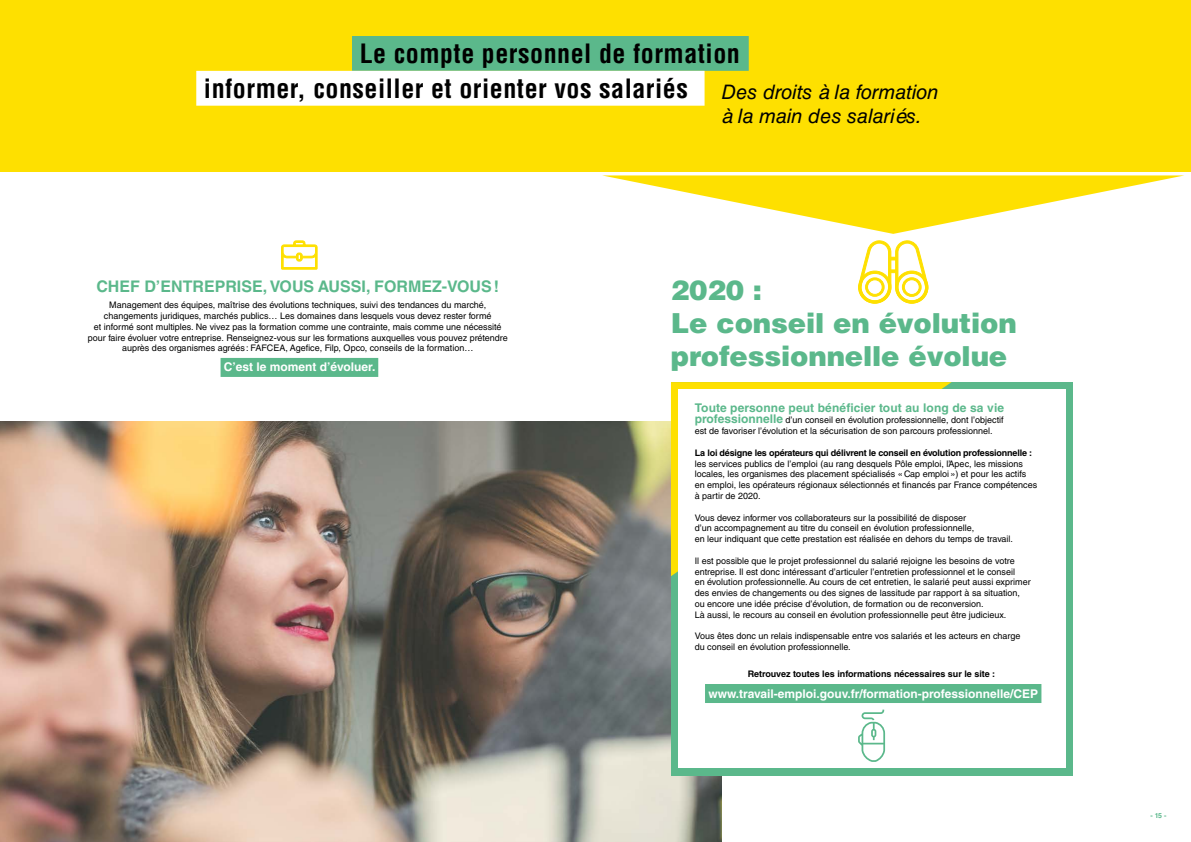
<style>
.page{position:relative;width:1191px;height:842px;background:#fff}
.page>*{position:absolute;margin:0;border:0;box-sizing:border-box;transform-origin:0 0}
.t1{font:900 27.6px/33.1px "Helvetica LT Std";letter-spacing:-.005em;color:#5bb88b}
.t2{font:700 condensed 26px/34.8px "Helvetica LT Std";letter-spacing:.02em;color:#000}
.t3{font:italic 20px/24px "Helvetica LT Std";color:#000}
.t4{font:700 16px "Helvetica LT Std";color:#5bb88b}
.t5{font:700 12px "Helvetica LT Std";color:#fff}
.t6{font:700 12px "Helvetica LT Std";letter-spacing:.01em;color:#5bb88b}
.t7{font:9px/10.8px "Helvetica LT Std";color:#000}
.t8{font:700 9px "Helvetica LT Std";letter-spacing:-.02em;color:#000}
.t9{font:700 9px "Helvetica LT Std";color:#000}
.t10{font:700 7px "Helvetica LT Std";color:#5bb88b}
.s1{font-weight:700;font-size:12px;color:#5bb88b}
</style>
<div class="page">
<img style="left:0;top:422px;width:721px;height:420px">
<div style="left:671px;top:382px;width:401px;height:394px;background:#5bb88b"></div>
<svg style="left:671px;top:382px;width:280px;height:194px;background:#fadf02"></svg>
<div style="left:677px;top:389px;width:388px;height:379px;background:#fff"></div>
<div style="left:705px;top:684px;width:336px;height:19px;background:#5bb88b"></div>
<div style="left:0;top:0;width:1191px;height:171px;background:#fee000"></div>
<div style="left:353px;top:37px;width:394px;height:33px;background:#5bb88b"></div>
<div style="left:352px;top:36px;width:396px;height:35px;border:2px solid #5bb88b"></div>
<div style="left:197px;top:72px;width:506px;height:33px;background:#fff"></div>
<div style="left:196px;top:71px;width:508px;height:35px;border:2px solid #fff"></div>
<svg style="left:602px;top:175px;width:582px;height:59px"></svg>
<svg style="left:858px;top:240px;width:70px;height:64px"></svg>
<div style="left:220px;top:358px;width:158px;height:19px;background:#5bb88b"></div>
<svg style="left:281px;top:240px;width:37px;height:30px"></svg>
<svg style="left:858px;top:710px;width:27px;height:52px"></svg>
<h2 class="t2" style="left:204px;top:36px;width:537px;text-indent:156px">Le compte personnel de formation informer, conseiller et orienter vos salariés</h2>
<h3 class="t3" style="left:721px;top:79px;width:219px">Des droits à la formation à la main des salariés.</h3>
<h3 class="t4" style="left:96px;top:276px;width:404px">CHEF D’ENTREPRISE, VOUS AUSSI, FORMEZ-VOUS!</h3>
<p class="t7" style="left:88px;top:300px;width:421px;text-align:center">Management des équipes, maîtrise des évolutions techniques, suivi des tendances du marché, changements juridiques, marchés publics… Les domaines dans lesquels vous devez rester formé<br>et informé sont multiples. Ne vivez pas la formation comme une contrainte, mais comme une nécessité pour faire évoluer votre entreprise. Renseignez-vous sur les formations auxquelles vous pouvez prétendre auprès des organismes agréés : FAFCEA, Agefice, Filp, Opco, conseils de la formation…</p>
<h3 class="t5" style="left:224px;top:360px;width:153px">C’est le moment d’évoluer.</h3>
<h1 class="t1" style="left:671px;top:273px;width:347px">2020 :<br>Le conseil en évolution professionnelle évolue</h1>
<h3 class="t6" style="left:694px;top:400px;width:311px">Toute personne peut bénéficier tout au long de sa vie</h3>
<p class="t7" style="left:694px;top:415px;width:310px"><span class="s1">professionnelle</span> d’un conseil en évolution professionnelle, dont l’objectif est de favoriser l’évolution et la sécurisation de son parcours professionnel.</p>
<p class="t8" style="left:694px;top:447px;width:339px">La loi désigne les opérateurs qui délivrent le conseil en évolution professionnelle :</p>
<p class="t7" style="left:694px;top:458px;width:344px">les services publics de l’emploi (au rang desquels Pôle emploi, l’Apec, les missions locales, les organismes des placement spécialisés «Cap emploi») et pour les actifs en emploi, les opérateurs régionaux sélectionnés et financés par France compétences à partir de 2020.</p>
<p class="t7" style="left:694px;top:512px;width:320px">Vous devez informer vos collaborateurs sur la possibilité de disposer<br>d’un accompagnement au titre du conseil en évolution professionnelle,<br>en leur indiquant que cette prestation est réalisée en dehors du temps de travail.</p>
<p class="t7" style="left:694px;top:555px;width:337px">Il est possible que le projet professionnel du salarié rejoigne les besoins de votre entreprise. Il est donc intéressant d’articuler l’entretien professionnel et le conseil<br>en évolution professionnelle. Au cours de cet entretien, le salarié peut aussi exprimer des envies de changements ou des signes de lassitude par rapport à sa situation, ou encore une idée précise d’évolution, de formation ou de reconversion.<br>Là aussi, le recours au conseil en évolution professionnelle peut être judicieux.</p>
<p class="t7" style="left:694px;top:631px;width:327px">Vous êtes donc un relais indispensable entre vos salariés et les acteurs en charge du conseil en évolution professionnelle.</p>
<p class="t9" style="left:748px;top:669px;width:249px">Retrouvez toutes les informations nécessaires sur le site :</p>
<h3 class="t5" style="left:708px;top:686px;width:331px">www.travail-emploi.gouv.fr/formation-professionnelle/CEP</h3>
<p class="t10" style="left:1150px;top:811px;width:18px">- 15 -</p>
</div>
